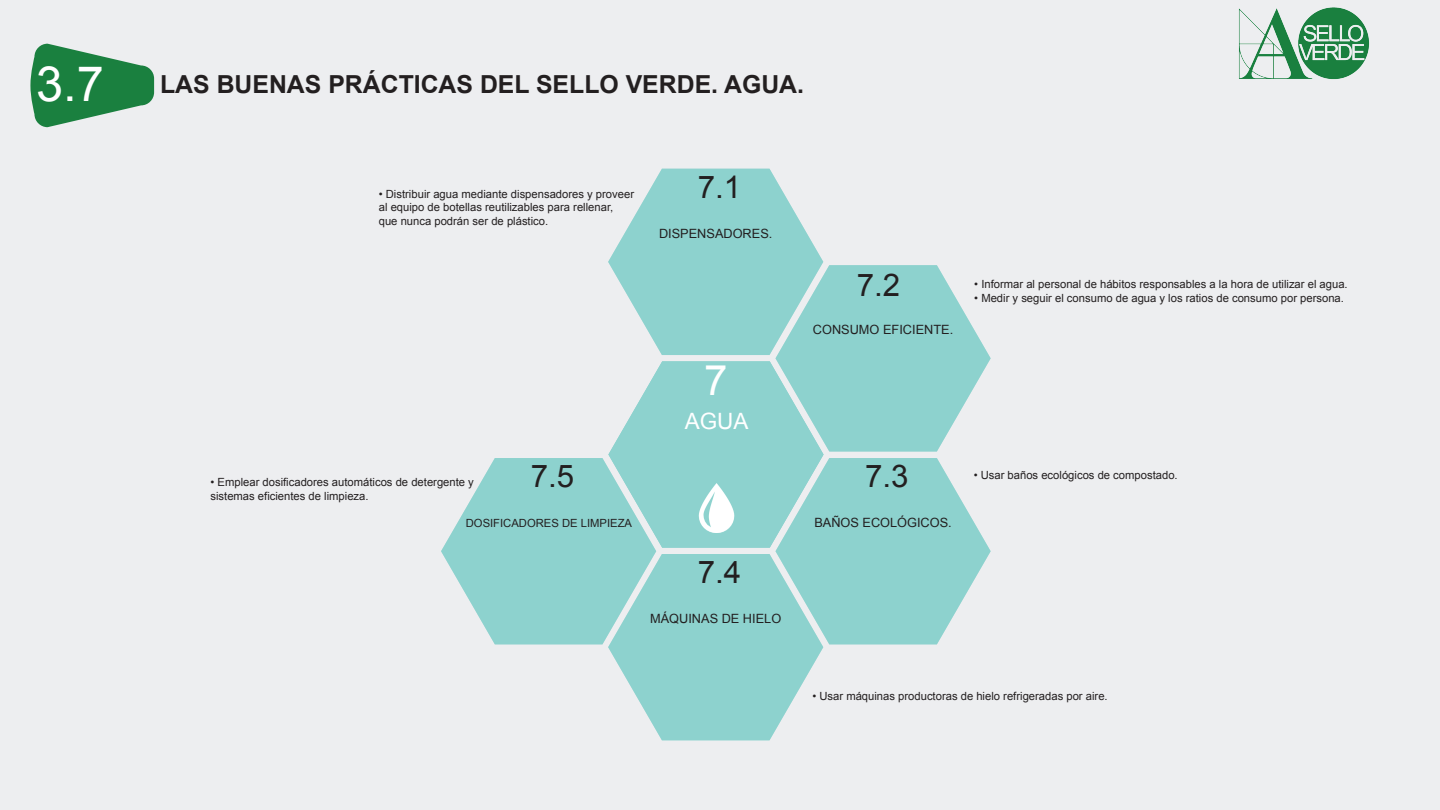
<style>
.page{position:relative;width:1440px;height:810px;background:#fff}
.page>*{position:absolute;margin:0;border:0;box-sizing:border-box;transform-origin:0 0}
.t1{font:42px "Arial";color:#fff}
.t2{font:31.2px "Arial";color:#231f20}
.t3{font:700 24.83px "Arial";color:#231f20}
.t4{font:22.5px "Arial";color:#fff}
.t5{font:12.75px "Arial";color:#231f20}
.t6{font:11.25px/13.5px "Arial";color:#231f20}
.s1{font-weight:400;font-size:48.6px;color:#fff}
</style>
<div class="page">
<div style="left:0;top:1px;width:1440px;height:809px;background:#edeef0"></div>
<svg style="left:441px;top:169px;width:550px;height:571px"></svg>
<svg style="left:30px;top:44px;width:124px;height:83px"></svg>
<img style="left:692px;top:483px;width:50px;height:50px">
<img style="left:1223px;top:0;width:162px;height:80px">
<h3 class="t3" style="left:36px;top:68px;width:769px"><span class="s1">3.7</span> LAS BUENAS PRÁCTICAS DEL SELLO VERDE. AGUA.</h3>
<p class="t6" style="left:379px;top:187px;width:257px">• Distribuir agua mediante dispensadores y proveer al equipo de botellas reutilizables para rellenar, que nunca podrán ser de plástico.</p>
<h2 class="t2" style="left:698px;top:166px;width:45px">7.1</h2>
<p class="t5" style="left:659px;top:225px;width:115px">DISPENSADORES.</p>
<p class="t6" style="left:210px;top:475px;width:265px">• Emplear dosificadores automáticos de detergente y sistemas eficientes de limpieza.</p>
<h2 class="t2" style="left:531px;top:456px;width:45px">7.5</h2>
<p class="t6" style="left:466px;top:516px;width:168px">DOSIFICADORES DE LIMPIEZA</p>
<h1 class="t1" style="left:704px;top:353px;width:25px">7</h1>
<h3 class="t4" style="left:685px;top:406px;width:65px">AGUA</h3>
<h2 class="t2" style="left:698px;top:551px;width:45px">7.4</h2>
<p class="t5" style="left:650px;top:610px;width:133px">MÁQUINAS DE HIELO</p>
<h2 class="t2" style="left:857px;top:265px;width:45px">7.2</h2>
<p class="t5" style="left:813px;top:321px;width:142px">CONSUMO EFICIENTE.</p>
<p class="t6" style="left:974px;top:278px;width:375px">• Informar al personal de hábitos responsables a la hora de utilizar el agua.</p>
<p class="t6" style="left:974px;top:291px;width:371px">• Medir y seguir el consumo de agua y los ratios de consumo por persona.</p>
<h2 class="t2" style="left:865px;top:456px;width:45px">7.3</h2>
<p class="t5" style="left:814px;top:514px;width:139px">BAÑOS ECOLÓGICOS.</p>
<p class="t6" style="left:974px;top:468px;width:206px">• Usar baños ecológicos de compostado.</p>
<p class="t6" style="left:812px;top:689px;width:297px">• Usar máquinas productoras de hielo refrigeradas por aire.</p>
</div>
